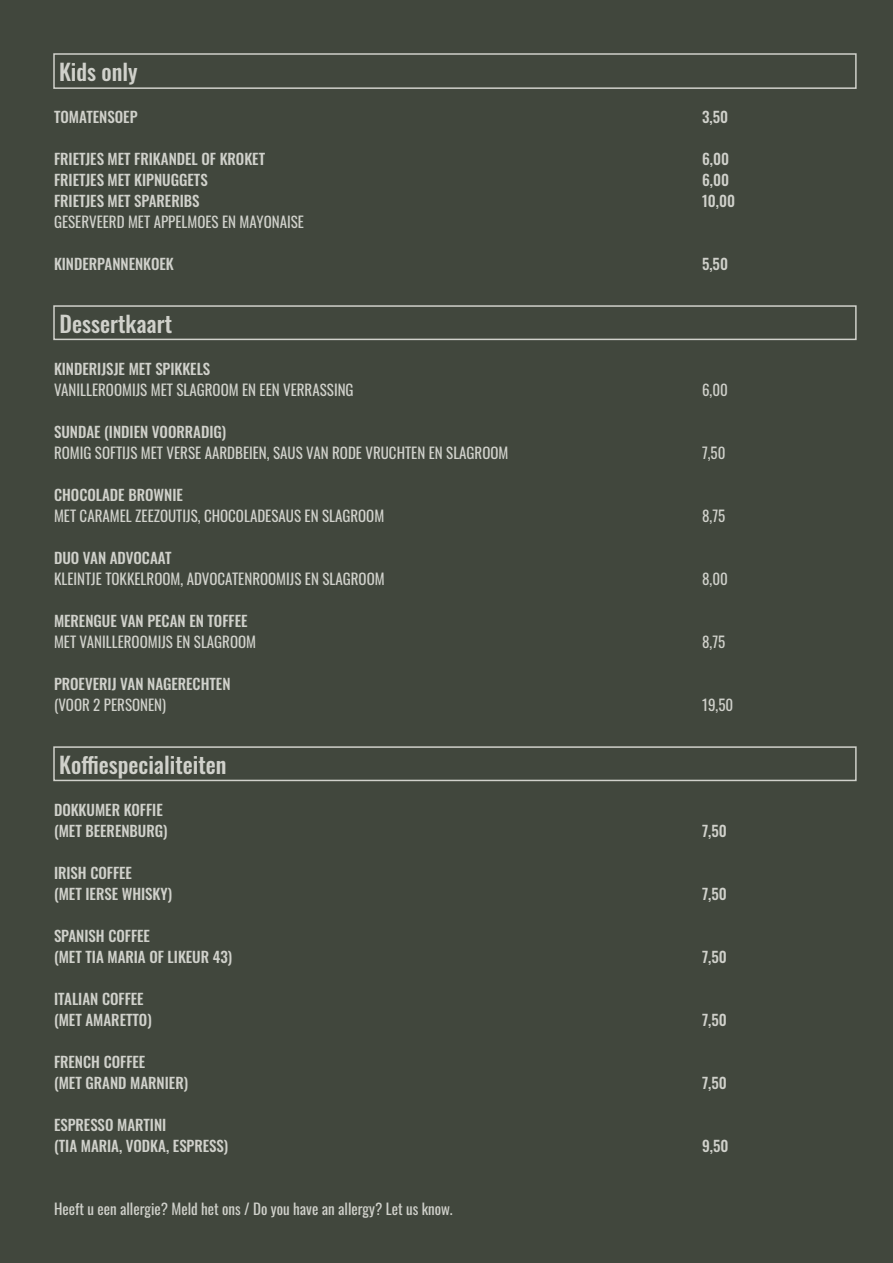
<style>
.page{position:relative;width:893px;height:1263px;background:#41473d}
.page>*{position:absolute;margin:0;border:0;box-sizing:border-box;transform-origin:0 0}
.t1{font:500 22.5px "Oswald";color:#d0d1cb}
.t2{font:500 15px/21px "Oswald";color:#d0d1cb}
.t3{font:15px "Oswald";color:#d0d1cb}
</style>
<div class="page">
<div style="left:53px;top:53px;width:804px;height:36px;border:2px solid #d0d1cb"></div>
<div style="left:53px;top:305px;width:804px;height:35px;border:2px solid #d0d1cb"></div>
<div style="left:53px;top:746px;width:804px;height:35px;border:2px solid #d0d1cb"></div>
<h1 class="t1" style="left:59px;top:52px;width:80px">Kids only</h1>
<p class="t2" style="left:54px;top:105px;width:85px">TOMATENSOEP</p>
<p class="t2" style="left:702px;top:105px;width:28px">3,50</p>
<p class="t2" style="left:54px;top:147px;width:213px">FRIETJES MET FRIKANDEL OF KROKET</p>
<p class="t2" style="left:702px;top:147px;width:29px">6,00</p>
<p class="t2" style="left:54px;top:168px;width:155px">FRIETJES MET KIPNUGGETS</p>
<p class="t2" style="left:702px;top:168px;width:29px">6,00</p>
<p class="t2" style="left:54px;top:189px;width:147px">FRIETJES MET SPARERIBS</p>
<p class="t2" style="left:702px;top:189px;width:35px">10,00</p>
<p class="t3" style="left:54px;top:208px;width:252px">GESERVEERD MET APPELMOES EN MAYONAISE</p>
<p class="t2" style="left:54px;top:252px;width:121px">KINDERPANNENKOEK</p>
<p class="t2" style="left:702px;top:252px;width:27px">5,50</p>
<h1 class="t1" style="left:59px;top:304px;width:114px">Dessertkaart</h1>
<p class="t2" style="left:54px;top:357px;width:158px">KINDERIJSJE MET SPIKKELS</p>
<p class="t3" style="left:54px;top:376px;width:301px">VANILLEROOMIJS MET SLAGROOM EN EEN VERRASSING</p>
<p class="t3" style="left:702px;top:376px;width:27px">6,00</p>
<p class="t2" style="left:54px;top:420px;width:174px">SUNDAE (INDIEN VOORRADIG)</p>
<p class="t3" style="left:54px;top:439px;width:456px">ROMIG SOFTIJS MET VERSE AARDBEIEN, SAUS VAN RODE VRUCHTEN EN SLAGROOM</p>
<p class="t3" style="left:702px;top:439px;width:25px">7,50</p>
<p class="t2" style="left:54px;top:483px;width:130px">CHOCOLADE BROWNIE</p>
<p class="t3" style="left:54px;top:502px;width:332px">MET CARAMEL ZEEZOUTIJS, CHOCOLADESAUS EN SLAGROOM</p>
<p class="t3" style="left:702px;top:502px;width:25px">8,75</p>
<p class="t2" style="left:54px;top:546px;width:119px">DUO VAN ADVOCAAT</p>
<p class="t3" style="left:54px;top:565px;width:332px">KLEINTJE TOKKELROOM, ADVOCATENROOMIJS EN SLAGROOM</p>
<p class="t3" style="left:702px;top:565px;width:27px">8,00</p>
<p class="t2" style="left:54px;top:609px;width:195px">MERENGUE VAN PECAN EN TOFFEE</p>
<p class="t3" style="left:54px;top:628px;width:204px">MET VANILLEROOMIJS EN SLAGROOM</p>
<p class="t3" style="left:702px;top:628px;width:25px">8,75</p>
<p class="t2" style="left:54px;top:672px;width:178px">PROEVERIJ VAN NAGERECHTEN</p>
<p class="t3" style="left:54px;top:691px;width:114px">(VOOR 2 PERSONEN)</p>
<p class="t3" style="left:702px;top:691px;width:33px">19,50</p>
<h1 class="t1" style="left:59px;top:745px;width:169px">Koffiespecialiteiten</h1>
<p class="t2" style="left:54px;top:798px;width:115px">DOKKUMER KOFFIE (MET BEERENBURG)</p>
<p class="t2" style="left:54px;top:861px;width:120px">IRISH COFFEE<br>(MET IERSE WHISKY)</p>
<p class="t2" style="left:54px;top:924px;width:180px">SPANISH COFFEE<br>(MET TIA MARIA OF LIKEUR 43)</p>
<p class="t2" style="left:54px;top:987px;width:99px">ITALIAN COFFEE (MET AMARETTO)</p>
<p class="t2" style="left:54px;top:1050px;width:136px">FRENCH COFFEE<br>(MET GRAND MARNIER)</p>
<p class="t2" style="left:54px;top:1113px;width:176px">ESPRESSO MARTINI<br>(TIA MARIA, VODKA, ESPRESS)</p>
<p class="t3" style="left:54px;top:1195px;width:400px">Heeft u een allergie? Meld het ons / Do you have an allergy? Let us know.</p>
<p class="t2" style="left:702px;top:819px;width:26px">7,50</p>
<p class="t2" style="left:702px;top:882px;width:26px">7,50</p>
<p class="t2" style="left:702px;top:945px;width:26px">7,50</p>
<p class="t2" style="left:702px;top:1008px;width:26px">7,50</p>
<p class="t2" style="left:702px;top:1071px;width:26px">7,50</p>
<p class="t2" style="left:702px;top:1134px;width:28px">9,50</p>
</div>
